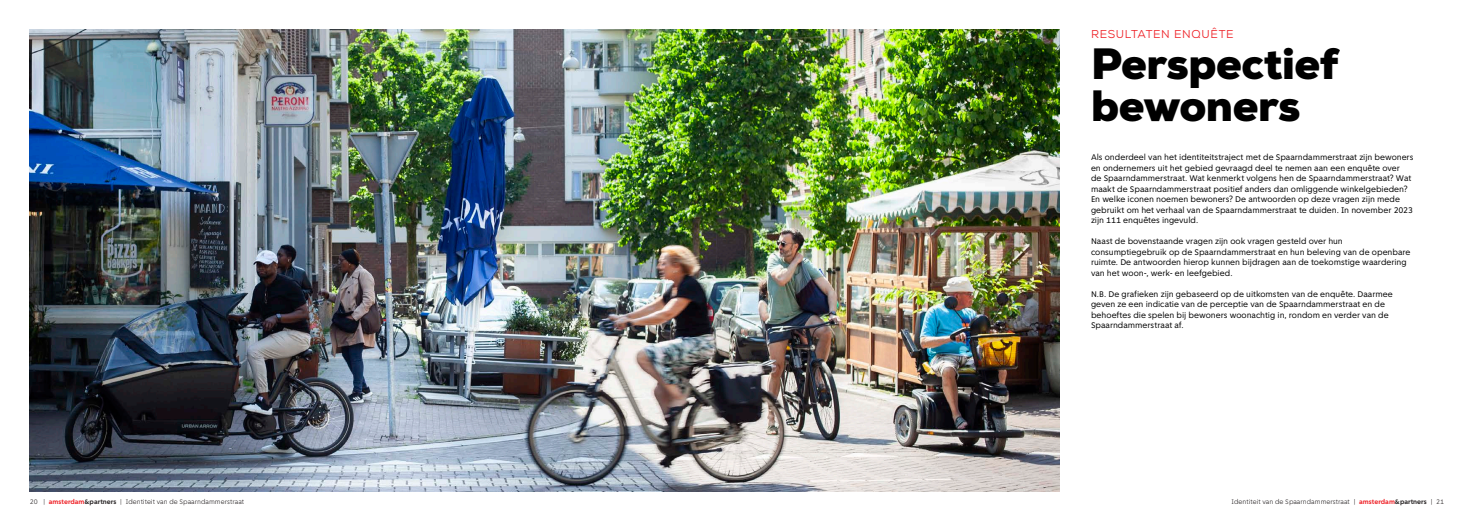
<style>
.page{position:relative;width:1474px;height:521px;background:#fff}
.page>*{position:absolute;margin:0;border:0;box-sizing:border-box;transform-origin:0 0}
.HEADER2{font:900 43.75px "Nexa";letter-spacing:-.01em;color:#000}
.SUB2{font:11.38px "Nexa";letter-spacing:.055em;color:#ee1d23}
.BODY{font:8.75px/10.5px "Amsterdam Sans";letter-spacing:-.005em;color:#000}
.t1{font:300 7px "Amsterdam Sans";color:#231f20}
.s1{font-weight:700;color:#ee1d23}
.s2{font-weight:700}
.s3{font-size:6.91px}
</style>
<div class="page">
<img style="left:30px;top:30px;width:1029px;height:461px">
<p class="SUB2" style="left:1091px;top:27px;width:144px">RESULTATEN ENQUÊTE</p>
<p class="HEADER2" style="left:1091px;top:36px;width:249px">Perspectief</p>
<p class="HEADER2" style="left:1091px;top:77px;width:211px">bewoners</p>
<p class="BODY" style="left:1091px;top:152px;width:324px">Als onderdeel van het identiteitstraject met de Spaarndammerstraat zijn bewoners en ondernemers uit het gebied gevraagd deel te nemen aan een enquête over<br>de Spaarndammerstraat. Wat kenmerkt volgens hen de Spaarndammerstraat? Wat maakt de Spaarndammerstraat positief anders dan omliggende winkelgebieden?<br>En welke iconen noemen bewoners? De antwoorden op deze vragen zijn mede gebruikt om het verhaal van de Spaarndammerstraat te duiden. In november 2023 zijn 111 enquêtes ingevuld.</p>
<p class="BODY" style="left:1091px;top:236px;width:321px">Naast de bovenstaande vragen zijn ook vragen gesteld over hun consumptiegebruik op de Spaarndammerstraat en hun beleving van de openbare ruimte. De antwoorden hierop kunnen bijdragen aan de toekomstige waardering van het woon-, werk- en leefgebied.</p>
<p class="BODY" style="left:1091px;top:289px;width:303px">N.B. De grafieken zijn gebaseerd op de uitkomsten van de enquête. Daarmee geven ze een indicatie van de perceptie van de Spaarndammerstraat en de behoeftes die spelen bij bewoners woonachtig in, rondom en verder van de Spaarndammerstraat af.</p>
<p class="t1" style="left:30px;top:497px;width:216px">20 | <span class="s1">amsterdam</span><span class="s2">&amp;partners</span> <span class="s3">|</span> Identiteit van de Spaarndammerstraat</p>
<p class="t1" style="left:1231px;top:497px;width:214px">Identiteit van de Spaarndammerstraat | <span class="s1">amsterdam</span><span class="s2">&amp;partners</span> | 21</p>
</div>
